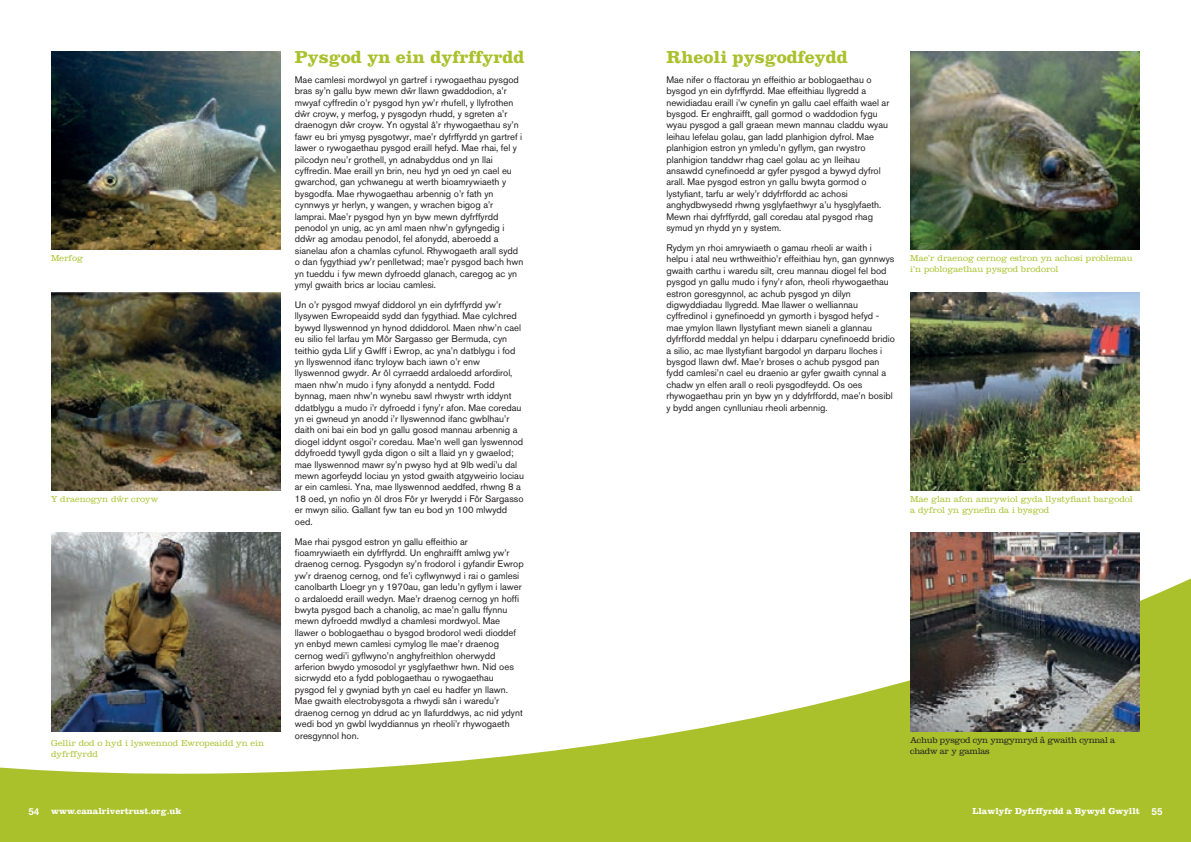
<style>
.page{position:relative;width:1191px;height:842px;background:#fff}
.page>*{position:absolute;margin:0;border:0;box-sizing:border-box;transform-origin:0 0}
.t1{font:700 18px "Clarendon LT Std";color:#aac12c}
.t2{font:9.5px/11.4px "Akzidenz Grotesk BQ";color:#231f20}
.t3{font:300 9px/10.8px "Clarendon LT Std";color:#aac12c}
.t4{font:700 9px "Clarendon LT Std";color:#fff}
.t5{font:300 9px/10.8px "Clarendon LT Std";letter-spacing:-.03em;color:#231f20}
.s1{font-family:"Akzidenz Grotesk BQ";font-weight:500;font-size:10px}
</style>
<div class="page">
<svg style="left:0;top:578px;width:1191px;height:264px;fill:#aac12e"></svg>
<img style="left:51px;top:51px;width:230px;height:198px">
<img style="left:51px;top:292px;width:230px;height:198px">
<img style="left:910px;top:51px;width:230px;height:198px">
<img style="left:910px;top:292px;width:230px;height:198px">
<img style="left:51px;top:533px;width:230px;height:198px">
<img style="left:910px;top:533px;width:230px;height:198px">
<h1 class="t1" style="left:295px;top:46px;width:231px">Pysgod yn ein dyfrffyrdd</h1>
<p class="t2" style="left:295px;top:74px;width:230px">Mae camlesi mordwyol yn gartref i rywogaethau pysgod bras sy’n gallu byw mewn dwˆ r llawn gwaddodion, a’r mwyaf cyffredin o’r pysgod hyn yw’r rhufell, y llyfrothen dwˆ r croyw, y merfog, y pysgodyn rhudd, y sgreten a’r draenogyn dwˆ r croyw. Yn ogystal â’r rhywogaethau sy’n fawr eu bri ymysg pysgotwyr, mae’r dyfrffyrdd yn gartref i lawer o rywogaethau pysgod eraill hefyd. Mae rhai, fel y pilcodyn neu’r grothell, yn adnabyddus ond yn llai cyffredin. Mae eraill yn brin, neu hyd yn oed yn cael eu gwarchod, gan ychwanegu at werth bioamrywiaeth y bysgodfa. Mae rhywogaethau arbennig o’r fath yn cynnwys yr herlyn, y wangen, y wrachen bigog a’r lamprai. Mae’r pysgod hyn yn byw mewn dyfrffyrdd penodol yn unig, ac yn aml maen nhw’n gyfyngedig i<br>ddwˆ r ag amodau penodol, fel afonydd, aberoedd a sianelau afon a chamlas cyfunol. Rhywogaeth arall sydd o dan fygythiad yw’r penlletwad; mae’r pysgod bach hwn yn tueddu i fyw mewn dyfroedd glanach, caregog ac yn ymyl gwaith brics ar lociau camlesi.</p>
<p class="t2" style="left:295px;top:299px;width:230px">Un o’r pysgod mwyaf diddorol yn ein dyfrffyrdd yw’r llysywen Ewropeaidd sydd dan fygythiad. Mae cylchred bywyd llyswennod yn hynod ddiddorol. Maen nhw’n cael eu silio fel larfau ym Môr Sargasso ger Bermuda, cyn teithio gyda Llif y Gwlff i Ewrop, ac yna’n datblygu i fod yn llyswennod ifanc tryloyw bach iawn o’r enw llyswennod gwydr. Ar ôl cyrraedd ardaloedd arfordirol, maen nhw’n mudo i fyny afonydd a nentydd. Fodd bynnag, maen nhw’n wynebu sawl rhwystr wrth iddynt ddatblygu a mudo i’r dyfroedd i fyny’r afon. Mae coredau yn ei gwneud yn anodd i’r llyswennod ifanc gwblhau’r daith oni bai ein bod yn gallu gosod mannau arbennig a diogel iddynt osgoi’r coredau. Mae’n well gan lyswennod ddyfroedd tywyll gyda digon o silt a llaid yn y gwaelod; mae llyswennod mawr sy’n pwyso hyd at 9lb wedi’u dal mewn agorfeydd lociau yn ystod gwaith atgyweirio lociau ar ein camlesi. Yna, mae llyswennod aeddfed, rhwng 8 a 18 oed, yn nofio yn ôl dros Fôr yr Iwerydd i Fôr Sargasso er mwyn silio. Gallant fyw tan eu bod yn 100 mlwydd oed.</p>
<p class="t2" style="left:295px;top:535px;width:230px">Mae rhai pysgod estron yn gallu effeithio ar fioamrywiaeth ein dyfrffyrdd. Un enghraifft amlwg yw’r draenog cernog. Pysgodyn sy’n frodorol i gyfandir Ewrop yw’r draenog cernog, ond fe’i cyflwynwyd i rai o gamlesi canolbarth Lloegr yn y 1970au, gan ledu’n gyflym i lawer o ardaloedd eraill wedyn. Mae’r draenog cernog yn hoffi bwyta pysgod bach a chanolig, ac mae’n gallu ffynnu mewn dyfroedd mwdlyd a chamlesi mordwyol. Mae llawer o boblogaethau o bysgod brodorol wedi dioddef yn enbyd mewn camlesi cymylog lle mae’r draenog cernog wedi’i gyflwyno’n anghyfreithlon oherwydd arferion bwydo ymosodol yr ysglyfaethwr hwn. Nid oes sicrwydd eto a fydd poblogaethau o rywogaethau pysgod fel y gwyniad byth yn cael eu hadfer yn llawn.<br>Mae gwaith electrobysgota a rhwydi sân i waredu’r draenog cernog yn ddrud ac yn llafurddwys, ac nid ydynt wedi bod yn gwbl lwyddiannus yn rheoli’r rhywogaeth oresgynnol hon.</p>
<h1 class="t1" style="left:666px;top:46px;width:183px">Rheoli pysgodfeydd</h1>
<p class="t2" style="left:666px;top:74px;width:224px">Mae nifer o ffactorau yn effeithio ar boblogaethau o bysgod yn ein dyfrffyrdd. Mae effeithiau llygredd a newidiadau eraill i’w cynefin yn gallu cael effaith wael ar bysgod. Er enghraifft, gall gormod o waddodion fygu wyau pysgod a gall graean mewn mannau claddu wyau leihau lefelau golau, gan ladd planhigion dyfrol. Mae planhigion estron yn ymledu’n gyflym, gan rwystro planhigion tanddwr rhag cael golau ac yn lleihau ansawdd cynefinoedd ar gyfer pysgod a bywyd dyfrol arall. Mae pysgod estron yn gallu bwyta gormod o lystyfiant, tarfu ar wely’r ddyfrffordd ac achosi anghydbwysedd rhwng ysglyfaethwyr a’u hysglyfaeth.<br>Mewn rhai dyfrffyrdd, gall coredau atal pysgod rhag symud yn rhydd yn y system.</p>
<p class="t2" style="left:666px;top:242px;width:230px">Rydym yn rhoi amrywiaeth o gamau rheoli ar waith i helpu i atal neu wrthweithio’r effeithiau hyn, gan gynnwys gwaith carthu i waredu silt, creu mannau diogel fel bod pysgod yn gallu mudo i fyny’r afon, rheoli rhywogaethau estron goresgynnol, ac achub pysgod yn dilyn digwyddiadau llygredd. Mae llawer o welliannau cyffredinol i gynefinoedd yn gymorth i bysgod hefyd - mae ymylon llawn llystyfiant mewn sianeli a glannau dyfrffordd meddal yn helpu i ddarparu cynefinoedd bridio a silio, ac mae llystyfiant bargodol yn darparu lloches i bysgod llawn dwf. Mae’r broses o achub pysgod pan fydd camlesi’n cael eu draenio ar gyfer gwaith cynnal a chadw yn elfen arall o reoli pysgodfeydd. Os oes rhywogaethau prin yn byw yn y ddyfrffordd, mae’n bosibl y bydd angen cynlluniau rheoli arbennig.</p>
<p class="t3" style="left:51px;top:253px;width:34px">Merfog</p>
<p class="t3" style="left:910px;top:253px;width:224px">Mae’r draenog cernog estron yn achosi problemau i’n poblogaethau pysgod brodorol</p>
<p class="t3" style="left:51px;top:494px;width:109px">Y draenogyn dwˆ r croyw</p>
<p class="t3" style="left:910px;top:494px;width:224px">Mae glan afon amrywiol gyda llystyfiant bargodol a dyfrol yn gynefin da i bysgod</p>
<p class="t3" style="left:51px;top:737px;width:214px">Gellir dod o hyd i lyswennod Ewropeaidd yn ein dyfrffyrdd</p>
<p class="t5" style="left:910px;top:735px;width:206px">Achub pysgod cyn ymgymryd â gwaith cynnal a chadw ar y gamlas</p>
<p class="t4" style="left:28px;top:805px;width:155px"><span class="s1">54</span> www.canalrivertrust.org.uk</p>
<p class="t4" style="left:972px;top:805px;width:192px">Llawlyfr Dyfrffyrdd a Bywyd Gwyllt <span class="s1">55</span></p>
</div>
